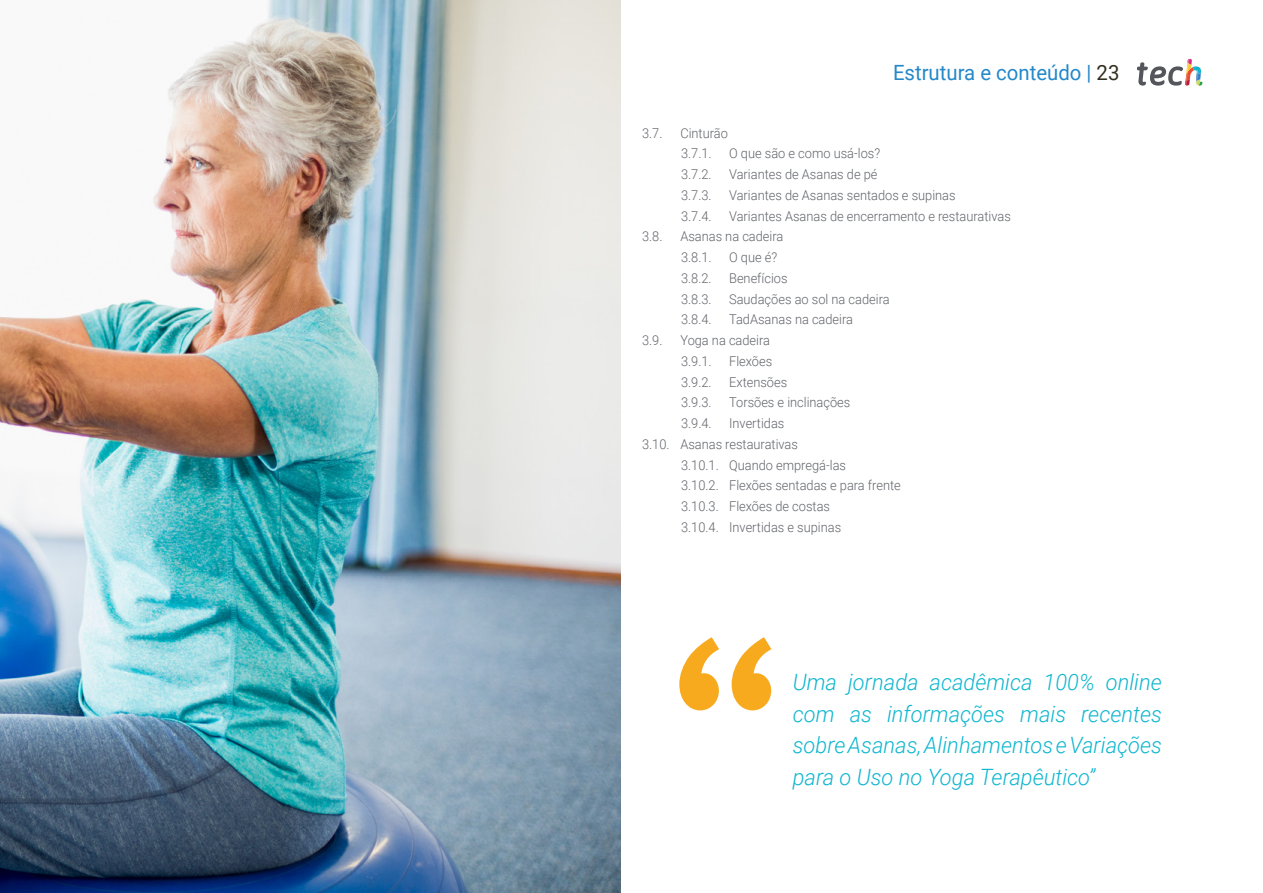
<style>
.page{position:relative;width:1263px;height:893px;background:#fff}
.page>*{position:absolute;margin:0;border:0;box-sizing:border-box;transform-origin:0 0}
.t1{font:italic 300 22.5px/31.5px "Roboto";color:#0fb6cf;text-align:justify}
.t2{font:21px "Roboto";color:#2488c9}
.t3{font:300 13.5px/20.7px "Roboto";color:#61646a;scale:.95 1}
.s1{color:#312e20}
</style>
<div class="page">
<img style="left:0;top:0;width:621px;height:893px">
<svg style="left:1137px;top:59px;width:65px;height:27px"></svg>
<svg style="left:679px;top:637px;width:92px;height:73px"></svg>
<h2 class="t2" style="left:893px;top:57px;width:228px">Estrutura e conteúdo | <span class="s1">23</span></h2>
<p class="t3" style="left:642px;top:122px;width:23px">3.7.</p>
<p class="t3" style="left:680px;top:122px;width:52px">Cinturão<br>3.7.1.</p>
<p class="t3" style="left:729px;top:143px;width:160px">O que são e como usá-los?</p>
<p class="t3" style="left:681px;top:164px;width:34px">3.7.2.</p>
<p class="t3" style="left:729px;top:164px;width:158px">Variantes de Asanas de pé</p>
<p class="t3" style="left:681px;top:184px;width:34px">3.7.3.</p>
<p class="t3" style="left:729px;top:184px;width:240px">Variantes de Asanas sentados e supinas</p>
<p class="t3" style="left:681px;top:205px;width:34px">3.7.4.</p>
<p class="t3" style="left:729px;top:205px;width:298px">Variantes Asanas de encerramento e restaurativas</p>
<p class="t3" style="left:642px;top:226px;width:23px">3.8.</p>
<p class="t3" style="left:680px;top:226px;width:110px">Asanas na cadeira<br>3.8.1.</p>
<p class="t3" style="left:729px;top:247px;width:52px">O que é?</p>
<p class="t3" style="left:681px;top:267px;width:34px">3.8.2.</p>
<p class="t3" style="left:729px;top:267px;width:63px">Benefícios</p>
<p class="t3" style="left:681px;top:288px;width:34px">3.8.3.</p>
<p class="t3" style="left:729px;top:288px;width:170px">Saudações ao sol na cadeira</p>
<p class="t3" style="left:681px;top:309px;width:34px">3.8.4.</p>
<p class="t3" style="left:729px;top:309px;width:132px">TadAsanas na cadeira</p>
<p class="t3" style="left:642px;top:330px;width:23px">3.9.</p>
<p class="t3" style="left:680px;top:330px;width:96px">Yoga na cadeira<br>3.9.1.</p>
<p class="t3" style="left:729px;top:350px;width:47px">Flexões</p>
<p class="t3" style="left:681px;top:371px;width:34px">3.9.2.</p>
<p class="t3" style="left:729px;top:371px;width:63px">Extensões</p>
<p class="t3" style="left:681px;top:392px;width:34px">3.9.3.</p>
<p class="t3" style="left:729px;top:392px;width:129px">Torsões e inclinações</p>
<p class="t3" style="left:681px;top:413px;width:34px">3.9.4.</p>
<p class="t3" style="left:729px;top:413px;width:60px">Invertidas</p>
<p class="t3" style="left:642px;top:433px;width:166px">3.10. Asanas restaurativas</p>
<p class="t3" style="left:681px;top:454px;width:175px">3.10.1. Quando empregá-las</p>
<p class="t3" style="left:681px;top:475px;width:233px">3.10.2. Flexões sentadas e para frente</p>
<p class="t3" style="left:681px;top:496px;width:158px">3.10.3. Flexões de costas</p>
<p class="t3" style="left:681px;top:516px;width:170px">3.10.4. Invertidas e supinas</p>
<h1 class="t1" style="left:793px;top:665px;width:371px">Uma jornada acadêmica 100% online com as informações mais recentes sobre Asanas, Alinhamentos e Variações para o Uso no Yoga Terapêutico”</h1>
</div>
